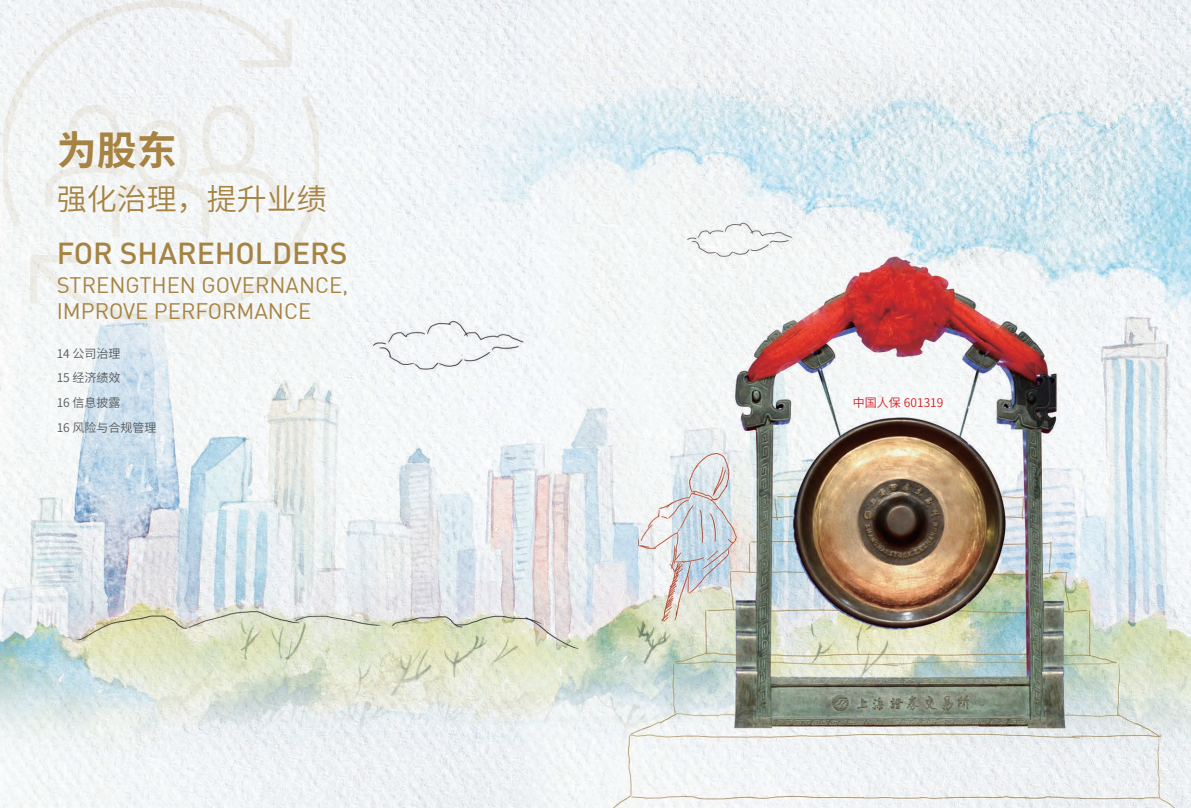
<style>
.page{position:relative;width:1191px;height:808px;background:#fff}
.page>*{position:absolute;margin:0;border:0;box-sizing:border-box;transform-origin:0 0}
.t1{font:700 40px "Source Han Sans CN";color:#a68342}
.t2{font:500 30px/53.3px "DIN";color:#a68342}
.t3{font:22px/26.4px "DIN";color:#a68342}
.t4{font:12px/24.7px "Source Han Sans CN";color:#57585a}
.t5{font:12px "Source Han Sans CN";color:#d1232a}
.s1{font-family:"Source Han Sans CN";font-weight:400}
</style>
<div class="page">
<img style="left:0;top:0;width:1191px;height:808px">
<svg style="left:4px;top:0;width:314px;height:323px"></svg>
<p class="t1" style="left:57px;top:128px;width:121px">为股东</p>
<p class="t2" style="left:57px;top:172px;width:292px"><span class="s1">强化治理，提升业绩<br></span>FOR SHAREHOLDERS</p>
<p class="t3" style="left:57px;top:271px;width:293px">STRENGTHEN GOVERNANCE,<br>IMPROVE PERFORMANCE</p>
<p class="t4" style="left:57px;top:341px;width:101px">14 公司治理<br>15 经济绩效<br>16 信息披露<br>16 风险与合规管理</p>
<p class="t5" style="left:853px;top:395px;width:92px">中国人保 601319</p>
</div>
